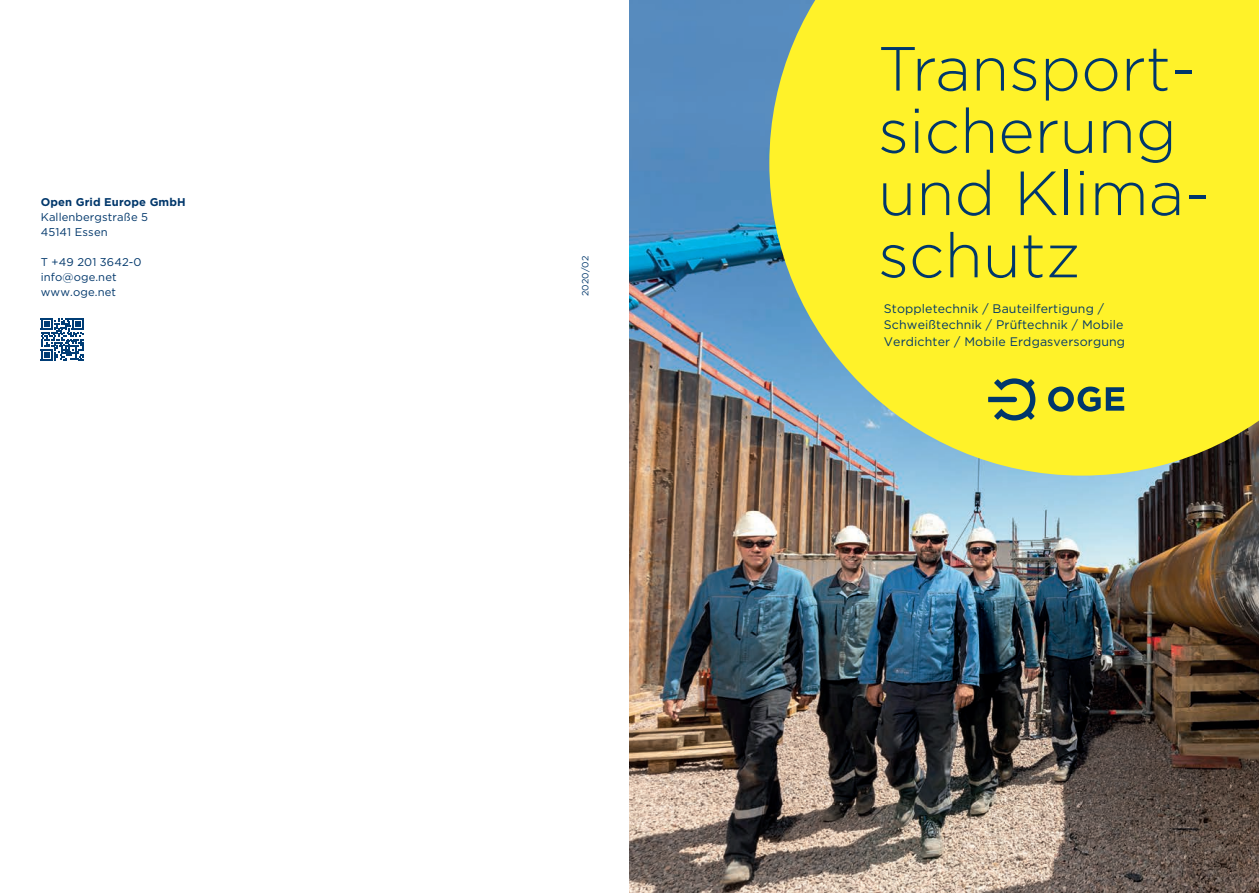
<style>
.page{position:relative;width:1259px;height:893px;background:#fff}
.page>*{position:absolute;margin:0;border:0;box-sizing:border-box;transform-origin:0 0}
.t1{font:300 62.25px/62.2px "Gotham";color:#00376b}
.t2{font:12.3px/16.5px "Gotham";letter-spacing:.01em;color:#00376b}
.t3{font:11.25px/15px "Gotham";letter-spacing:.01em;color:#00376b}
.t4{font:700 11.25px "Gotham";letter-spacing:.01em;color:#00376b}
.t5{font:9px "Gotham";letter-spacing:.01em;color:#00376b}
</style>
<div class="page">
<img style="left:629px;top:0;width:630px;height:893px">
<svg style="left:769px;top:0;width:490px;height:476px;background:#eee638"></svg>
<svg style="left:988px;top:378px;width:47px;height:43px;background:#9fac41"></svg>
<svg style="left:1048px;top:387px;width:76px;height:25px;background:#7e934a"></svg>
<svg style="left:41px;top:318px;width:43px;height:43px"></svg>
<p class="t4" style="left:41px;top:194px;width:146px">Open Grid Europe GmbH</p>
<p class="t3" style="left:41px;top:209px;width:109px">Kallenbergstraße 5<br>45141 Essen</p>
<p class="t3" style="left:41px;top:254px;width:102px">T +49 201 3642-0 info@oge.net www.oge.net</p>
<p class="t5" style="left:579px;top:296px;width:42px;rotate:-90deg">2020/02</p>
<h1 class="t1" style="left:878px;top:36px;width:333px">Transport&shy;sicherung und Klima&shy;schutz</h1>
<p class="t2" style="left:884px;top:300px;width:243px">Stoppletechnik / Bauteilfertigung /<br>Schweißtechnik / Prüftechnik / Mobile<br>Verdichter / Mobile Erdgasversorgung</p>
</div>
